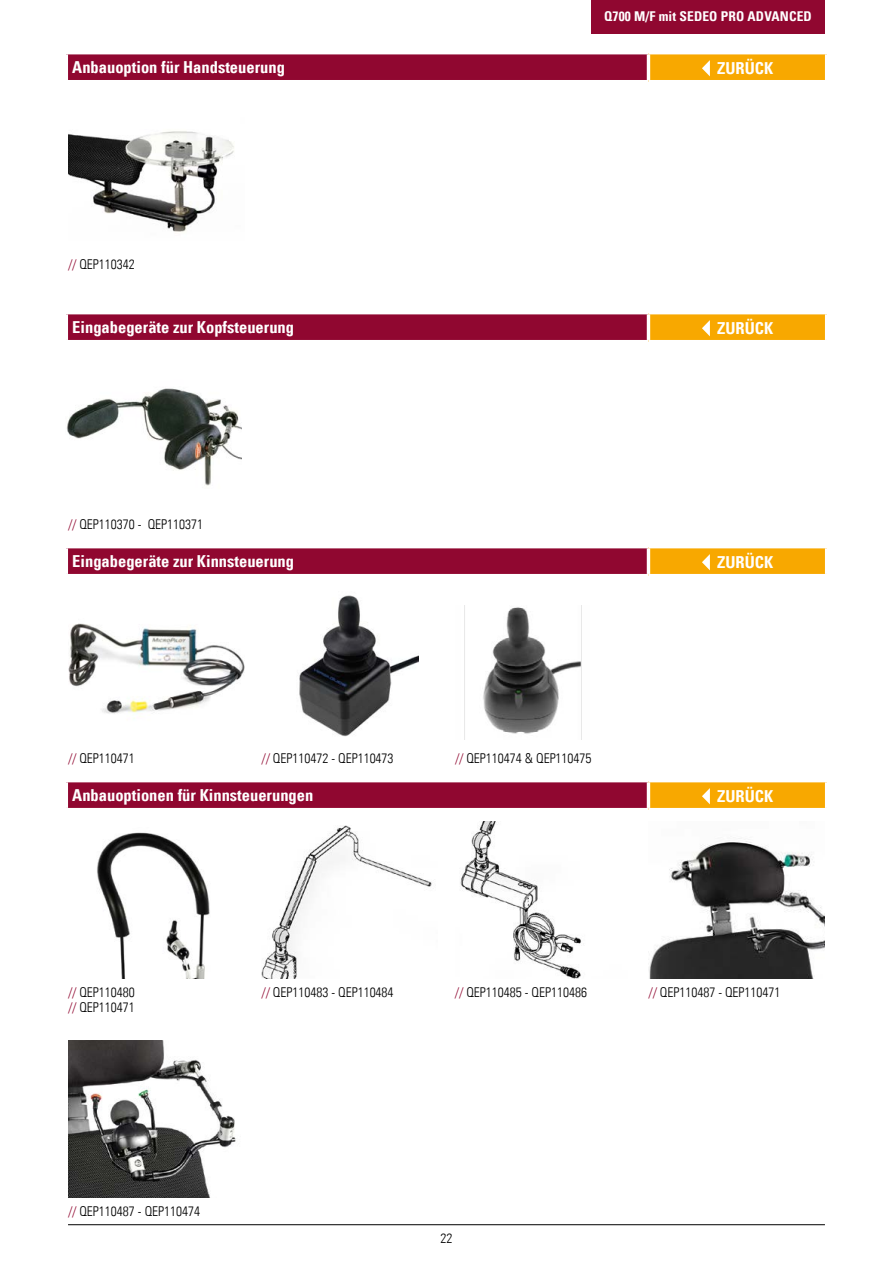
<style>
.page{position:relative;width:893px;height:1263px;background:#fff}
.page>*{position:absolute;margin:0;border:0;box-sizing:border-box;transform-origin:0 0}
.t1{font:16.5px "Univers Com 67 Bold Cond";color:#fff}
.t2{font:13.5px/15px "Univers Com 47 Light Cond";color:#000}
.t3{font:13.5px "Univers Com 67 Bold Cond";letter-spacing:.01em;color:#fff}
.s1{color:#900730}
</style>
<div class="page">
<hr style="left:68px;top:1224px;width:757px;height:1px;background:#000">
<img style="left:299px;top:595px;width:119px;height:142px">
<img style="left:68px;top:623px;width:176px;height:91px">
<img style="left:68px;top:131px;width:166px;height:101px">
<img style="left:464px;top:605px;width:118px;height:134px">
<img style="left:68px;top:1040px;width:168px;height:157px">
<img style="left:97px;top:832px;width:113px;height:147px">
<img style="left:262px;top:825px;width:170px;height:154px">
<img style="left:649px;top:838px;width:176px;height:141px">
<img style="left:460px;top:821px;width:121px;height:158px">
<img style="left:66px;top:388px;width:176px;height:98px">
<div style="left:591px;top:0;width:234px;height:34px;background:#900730"></div>
<div style="left:66px;top:313px;width:582px;height:29px;background:#900730"></div>
<div style="left:648px;top:313px;width:179px;height:29px;background:#f8a800"></div>
<hr style="left:648px;top:311px;width:180px;height:3px;background:#fff">
<hr style="left:825px;top:314px;width:3px;height:26px;background:#fff">
<hr style="left:648px;top:340px;width:180px;height:3px;background:#fff">
<hr style="left:65px;top:311px;width:583px;height:3px;background:#fff">
<hr style="left:65px;top:314px;width:3px;height:26px;background:#fff">
<hr style="left:647px;top:314px;width:3px;height:26px;background:#fff">
<hr style="left:65px;top:340px;width:583px;height:3px;background:#fff">
<svg style="left:702px;top:320px;width:8px;height:16px"></svg>
<div style="left:66px;top:53px;width:582px;height:29px;background:#900730"></div>
<div style="left:648px;top:53px;width:179px;height:29px;background:#f8a800"></div>
<hr style="left:648px;top:51px;width:180px;height:3px;background:#fff">
<hr style="left:825px;top:54px;width:3px;height:26px;background:#fff">
<hr style="left:648px;top:80px;width:180px;height:3px;background:#fff">
<hr style="left:65px;top:51px;width:583px;height:3px;background:#fff">
<hr style="left:65px;top:54px;width:3px;height:26px;background:#fff">
<hr style="left:647px;top:54px;width:3px;height:26px;background:#fff">
<hr style="left:65px;top:80px;width:583px;height:3px;background:#fff">
<svg style="left:702px;top:60px;width:8px;height:16px"></svg>
<div style="left:66px;top:547px;width:582px;height:29px;background:#900730"></div>
<div style="left:648px;top:547px;width:179px;height:29px;background:#f8a800"></div>
<hr style="left:648px;top:545px;width:180px;height:3px;background:#fff">
<hr style="left:825px;top:548px;width:3px;height:26px;background:#fff">
<hr style="left:648px;top:574px;width:180px;height:3px;background:#fff">
<hr style="left:65px;top:545px;width:583px;height:3px;background:#fff">
<hr style="left:65px;top:548px;width:3px;height:26px;background:#fff">
<hr style="left:647px;top:548px;width:3px;height:26px;background:#fff">
<hr style="left:65px;top:574px;width:583px;height:3px;background:#fff">
<svg style="left:702px;top:554px;width:8px;height:16px"></svg>
<div style="left:66px;top:781px;width:582px;height:29px;background:#900730"></div>
<div style="left:648px;top:781px;width:179px;height:29px;background:#f8a800"></div>
<hr style="left:648px;top:779px;width:180px;height:3px;background:#fff">
<hr style="left:825px;top:782px;width:3px;height:26px;background:#fff">
<hr style="left:648px;top:808px;width:180px;height:3px;background:#fff">
<hr style="left:65px;top:779px;width:583px;height:3px;background:#fff">
<hr style="left:65px;top:782px;width:3px;height:26px;background:#fff">
<hr style="left:647px;top:782px;width:3px;height:26px;background:#fff">
<hr style="left:65px;top:808px;width:583px;height:3px;background:#fff">
<svg style="left:702px;top:788px;width:8px;height:16px"></svg>
<p class="t3" style="left:604px;top:8px;width:209px">Q700 M/F mit SEDEO PRO ADVANCED</p>
<p class="t1" style="left:72px;top:57px;width:214px">Anbauoption für Handsteuerung</p>
<p class="t1" style="left:717px;top:58px;width:57px">ZURÜCK</p>
<p class="t2" style="left:68px;top:257px;width:68px"><span class="s1">//</span> QEP110342</p>
<p class="t1" style="left:72px;top:317px;width:223px">Eingabegeräte zur Kopfsteuerung</p>
<p class="t1" style="left:717px;top:318px;width:57px">ZURÜCK</p>
<p class="t2" style="left:68px;top:517px;width:137px"><span class="s1">//</span> QEP110370 - QEP110371</p>
<p class="t1" style="left:72px;top:551px;width:223px">Eingabegeräte zur Kinnsteuerung</p>
<p class="t1" style="left:717px;top:552px;width:57px">ZURÜCK</p>
<p class="t2" style="left:68px;top:751px;width:68px"><span class="s1">//</span> QEP110471</p>
<p class="t2" style="left:261px;top:751px;width:134px"><span class="s1">//</span> QEP110472 - QEP110473</p>
<p class="t2" style="left:455px;top:751px;width:138px"><span class="s1">//</span> QEP110474 &amp; QEP110475</p>
<p class="t1" style="left:72px;top:785px;width:243px">Anbauoptionen für Kinnsteuerungen</p>
<p class="t1" style="left:717px;top:786px;width:57px">ZURÜCK</p>
<p class="t2" style="left:261px;top:985px;width:134px"><span class="s1">//</span> QEP110483 - QEP110484</p>
<p class="t2" style="left:648px;top:985px;width:134px"><span class="s1">//</span> QEP110487 - QEP110471</p>
<p class="t2" style="left:68px;top:985px;width:68px"><span class="s1">//</span> QEP110480 <span class="s1">//</span> QEP110471</p>
<p class="t2" style="left:455px;top:985px;width:134px"><span class="s1">//</span> QEP110485 - QEP110486</p>
<p class="t2" style="left:68px;top:1203px;width:134px"><span class="s1">//</span> QEP110487 - QEP110474</p>
<p class="t2" style="left:440px;top:1231px;width:13px">22</p>
</div>
